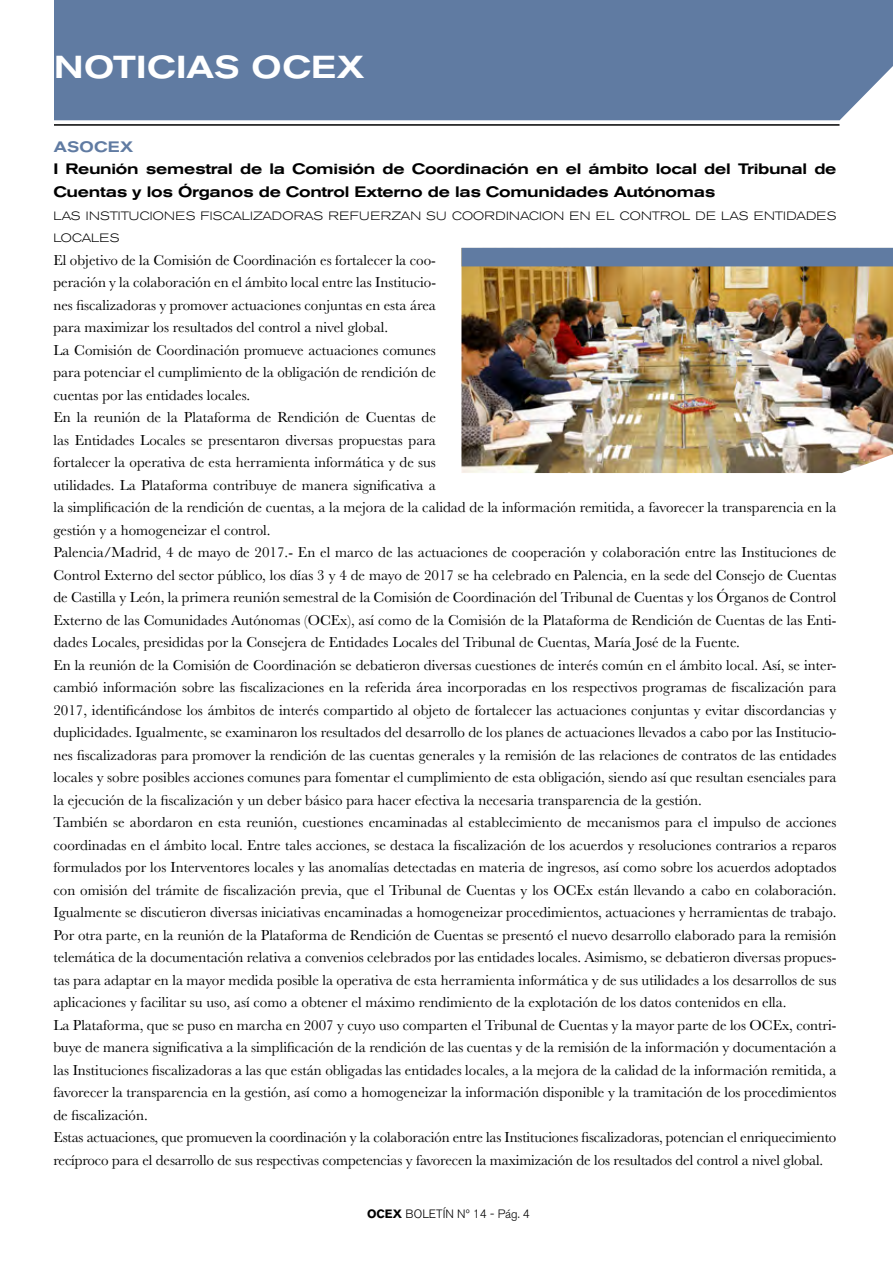
<style>
.page{position:relative;width:893px;height:1263px;background:#fff}
.page>*{position:absolute;margin:0;border:0;box-sizing:border-box;transform-origin:0 0}
.t1{font:500 expanded 31.5px "Akzidenz Grotesk BE";letter-spacing:.02em;color:#fff}
.t2{font:15px/22.5px "Baskerville";color:#000}
.t3{font:500 expanded 15px/22.5px "Akzidenz Grotesk BE";letter-spacing:-.02em;color:#000}
.t4{font:500 expanded 15px "Akzidenz Grotesk BE";letter-spacing:.02em;color:#607ba2}
.t5{font:300 expanded 12px/22.5px "Akzidenz Grotesk BE";letter-spacing:.02em;color:#000}
.t6{font:300 12px "Akzidenz Grotesk BE";color:#000}
.s1{font-weight:700}
</style>
<div class="page">
<div style="left:54px;top:0;width:839px;height:120px;background:#607ba2"></div>
<hr style="left:54px;top:124px;width:785px;height:2px;background:#000">
<img style="left:461px;top:248px;width:432px;height:225px">
<div style="left:462px;top:248px;width:431px;height:18px;background:#607ba2"></div>
<h1 class="t1" style="left:54px;top:48px;width:312px">NOTICIAS OCEX</h1>
<p class="t4" style="left:54px;top:138px;width:81px">ASOCEX</p>
<p class="t3" style="left:53px;top:158px;width:785px">I Reunión semestral de la Comisión de Coordinación en el ámbito local del Tribunal de<br>Cuentas y los Órganos de Control Externo de las Comunidades Autónomas</p>
<p class="t5" style="left:53px;top:205px;width:784px">LAS INSTITUCIONES FISCALIZADORAS REFUERZAN SU COORDINACION EN EL CONTROL DE LAS ENTIDADES<br>LOCALES</p>
<p class="t2" style="left:53px;top:249px;width:785px">El objetivo de la Comisión de Coordinación es fortalecer la coo-<br>peración y la colaboración en el ámbito local entre las Institucio-<br>nes fiscalizadoras y promover actuaciones conjuntas en esta área<br>para maximizar los resultados del control a nivel global.<br>La Comisión de Coordinación promueve actuaciones comunes<br>para potenciar el cumplimiento de la obligación de rendición de<br>cuentas por las entidades locales.<br>En la reunión de la Plataforma de Rendición de Cuentas de<br>las Entidades Locales se presentaron diversas propuestas para<br>fortalecer la operativa de esta herramienta informática y de sus<br>utilidades. La Plataforma contribuye de manera significativa a<br>la simplificación de la rendición de cuentas, a la mejora de la calidad de la información remitida, a favorecer la transparencia en la gestión y a homogeneizar el control.<br>Palencia/Madrid, 4 de mayo de 2017.- En el marco de las actuaciones de cooperación y colaboración entre las Instituciones de Control Externo del sector público, los días 3 y 4 de mayo de 2017 se ha celebrado en Palencia, en la sede del Consejo de Cuentas de Castilla y León, la primera reunión semestral de la Comisión de Coordinación del Tribunal de Cuentas y los Órganos de Control Externo de las Comunidades Autónomas (OCEx), así como de la Comisión de la Plataforma de Rendición de Cuentas de las Enti&shy;dades Locales, presididas por la Consejera de Entidades Locales del Tribunal de Cuentas, María José de la Fuente.<br>En la reunión de la Comisión de Coordinación se debatieron diversas cuestiones de interés común en el ámbito local. Así, se inter&shy;cambió información sobre las fiscalizaciones en la referida área incorporadas en los respectivos programas de fiscalización para 2017, identificándose los ámbitos de interés compartido al objeto de fortalecer las actuaciones conjuntas y evitar discordancias y duplicidades. Igualmente, se examinaron los resultados del desarrollo de los planes de actuaciones llevados a cabo por las Institucio&shy;nes fiscalizadoras para promover la rendición de las cuentas generales y la remisión de las relaciones de contratos de las entidades locales y sobre posibles acciones comunes para fomentar el cumplimiento de esta obligación, siendo así que resultan esenciales para la ejecución de la fiscalización y un deber básico para hacer efectiva la necesaria transparencia de la gestión.<br>También se abordaron en esta reunión, cuestiones encaminadas al establecimiento de mecanismos para el impulso de acciones coordinadas en el ámbito local. Entre tales acciones, se destaca la fiscalización de los acuerdos y resoluciones contrarios a reparos formulados por los Interventores locales y las anomalías detectadas en materia de ingresos, así como sobre los acuerdos adoptados con omisión del trámite de fiscalización previa, que el Tribunal de Cuentas y los OCEx están llevando a cabo en colaboración.<br>Igualmente se discutieron diversas iniciativas encaminadas a homogeneizar procedimientos, actuaciones y herramientas de trabajo.<br>Por otra parte, en la reunión de la Plataforma de Rendición de Cuentas se presentó el nuevo desarrollo elaborado para la remisión telemática de la documentación relativa a convenios celebrados por las entidades locales. Asimismo, se debatieron diversas propues&shy;tas para adaptar en la mayor medida posible la operativa de esta herramienta informática y de sus utilidades a los desarrollos de sus aplicaciones y facilitar su uso, así como a obtener el máximo rendimiento de la explotación de los datos contenidos en ella.<br>La Plataforma, que se puso en marcha en 2007 y cuyo uso comparten el Tribunal de Cuentas y la mayor parte de los OCEx, contri&shy;buye de manera significativa a la simplificación de la rendición de las cuentas y de la remisión de la información y documentación a las Instituciones fiscalizadoras a las que están obligadas las entidades locales, a la mejora de la calidad de la información remitida, a favorecer la transparencia en la gestión, así como a homogeneizar la información disponible y la tramitación de los procedimientos de fiscalización.<br>Estas actuaciones, que promueven la coordinación y la colaboración entre las Instituciones fiscalizadoras, potencian el enriquecimiento recíproco para el desarrollo de sus respectivas competencias y favorecen la maximización de los resultados del control a nivel global.</p>
<p class="t6" style="left:367px;top:1207px;width:164px"><span class="s1">OCEX</span> BOLETÍN Nº 14 - Pág. 4</p>
</div>
